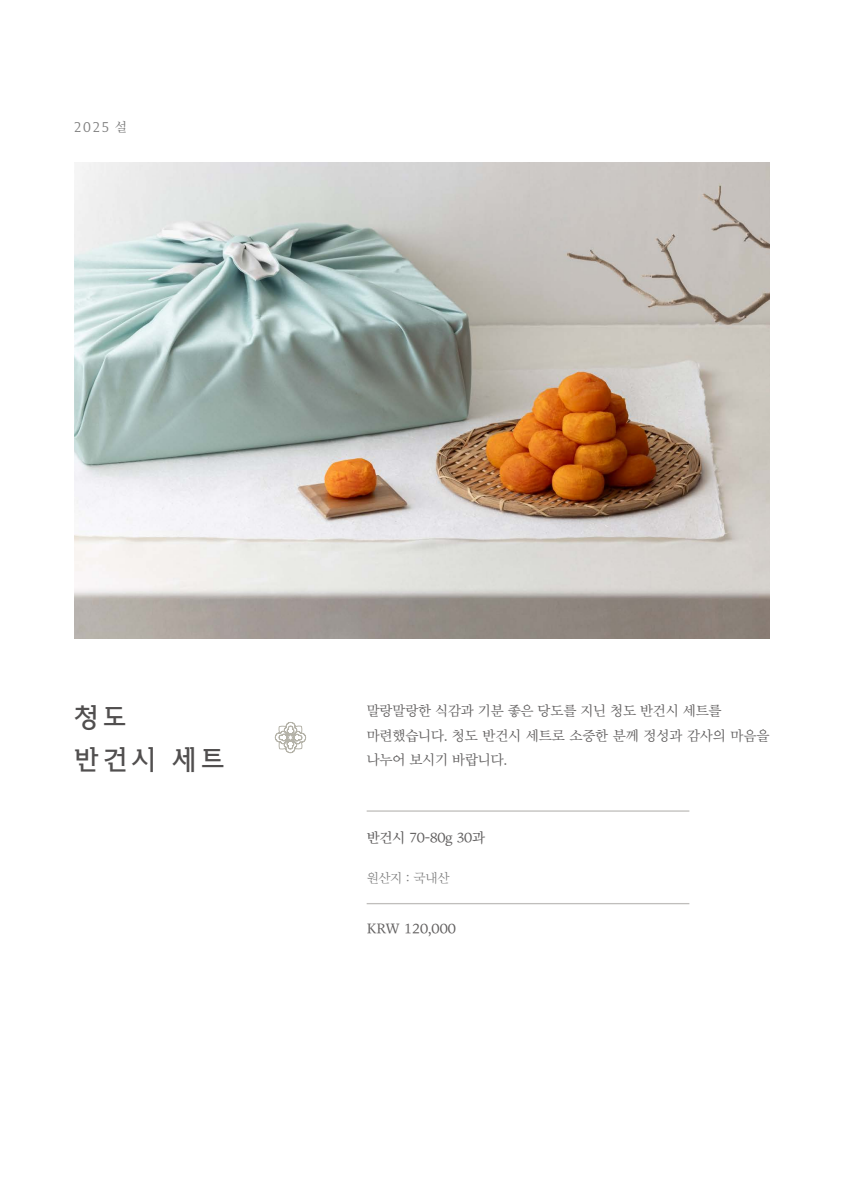
<style>
.page{position:relative;width:844px;height:1191px;background:#fff}
.page>*{position:absolute;margin:0;border:0;box-sizing:border-box;transform-origin:0 0}
.t1{font:28px/42px "SD Book TTF b Md";letter-spacing:.175em;color:#514f4f}
.t2{font:14px/24.5px "SD Mj Neoa Uni c Rg";letter-spacing:-.02em;color:#615f5f}
.t3{font:14px "SD Mj Neoa Uni d Md";letter-spacing:-.025em;color:#615f5f}
.t4{font:14px "SD Mj Neoa Uni d Md";color:#615f5f}
.t5{font:13.12px "SD Mj Neoa Uni b Lt";letter-spacing:-.03em;color:#7d7d7d}
.t6{font:13.12px "Reforma 1969 Blanca";color:#7d7d7d}
.s1{font-family:"SD Myeongjo Neoa c Rg"}
</style>
<div class="page">
<img style="left:74px;top:162px;width:695px;height:476px">
<svg style="left:275px;top:722px;width:31px;height:31px"></svg>
<hr style="left:366px;top:903px;width:323px;height:1px;background:#c0bebc">
<hr style="left:366px;top:810px;width:323px;height:1px;background:#c0bebc">
<p class="t6" style="left:74px;top:120px;width:54px">2025 <span class="s1">설</span></p>
<h1 class="t1" style="left:74px;top:697px;width:151px">청도<br>반건시 세트</h1>
<p class="t2" style="left:366px;top:699px;width:404px">말랑말랑한 식감과 기분 좋은 당도를 지닌 청도 반건시 세트를 마련했습니다. 청도 반건시 세트로 소중한 분께 정성과 감사의 마음을 나누어 보시기 바랍니다.</p>
<p class="t3" style="left:366px;top:830px;width:120px">반건시 70-80g 30과</p>
<p class="t5" style="left:366px;top:871px;width:85px">원산지 : 국내산</p>
<p class="t4" style="left:366px;top:921px;width:91px">KRW 120,000</p>
</div>
